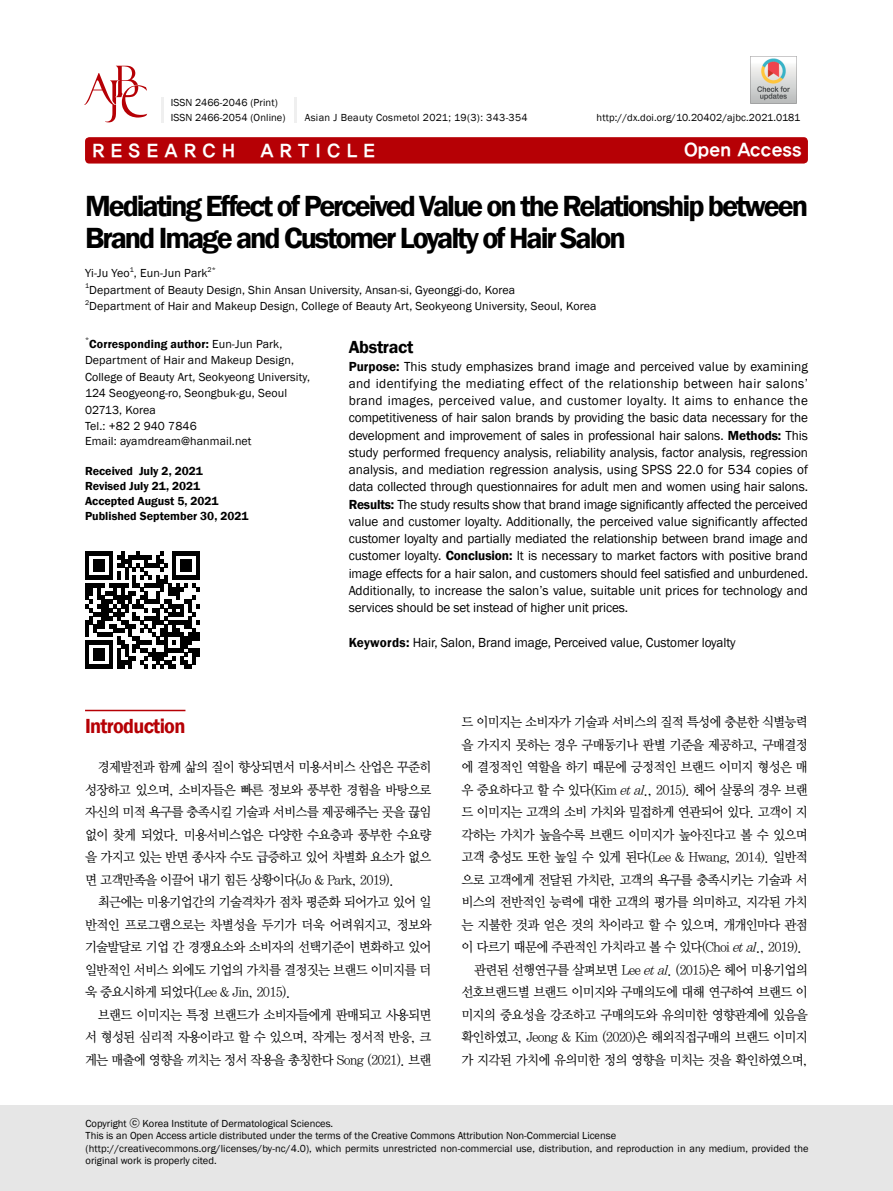
<style>
.page{position:relative;width:893px;height:1191px;background:#fff}
.page>*{position:absolute;margin:0;border:0;box-sizing:border-box;transform-origin:0 0}
.t1{font:600 30px/31.5px "Franklin Gothic";letter-spacing:-.07em;color:#000}
.t2{font:600 21px "Franklin Gothic";letter-spacing:-.035em;color:#b60005;scale:.96 1}
.t3{font:18px "YDIYGO350";color:#fff}
.t4{font:600 18px "Franklin Gothic";letter-spacing:-.02em;color:#000}
.t5{font:13.5px/17.2px "Franklin Gothic";letter-spacing:-.01em;color:#000;text-align:justify}
.t6{font:13.5px/22.5px "YDIY Mj O330";letter-spacing:-.06em;color:#000;text-align:justify;scale:.95 1}
.t7{font:12px/16.5px "Franklin Gothic";letter-spacing:.01em;color:#000}
.t8{font:600 12px/15px "Franklin Gothic";color:#000}
.t9{font:10.5px/12.6px "Franklin Gothic";letter-spacing:.005em;color:#000}
.t10{font:10.5px "Franklin Gothic";letter-spacing:.03em;color:#000}
.t11{font:7.05px "Franklin Gothic";color:#000}
.s1{font-weight:600}
.s2{font-style:italic}
.s3{font-family:"YDIYGO330"}
</style>
<div class="page">
<div style="left:85px;top:137px;width:723px;height:26px;background:#b60005;border-radius:4px"></div>
<hr style="left:85px;top:709px;width:100px;height:2px;background:#b60005">
<div style="left:0;top:1106px;width:893px;height:85px;background:#e6e6e6"></div>
<svg style="left:84px;top:66px;width:63px;height:56px"></svg>
<hr style="left:294px;top:97px;width:3px;height:25px;background:#efefef">
<hr style="left:161px;top:97px;width:3px;height:25px;background:#efefef">
<svg style="left:85px;top:551px;width:115px;height:118px"></svg>
<img style="left:750px;top:56px;width:47px;height:47px">
<p class="t9" style="left:171px;top:95px;width:116px;line-height:15px">ISSN 2466-2046 (Print)<br>ISSN 2466-2054 (Online)</p>
<p class="t10" style="left:305px;top:111px;width:224px">Asian J Beauty Cosmetol 2021; 19(3): 343-354</p>
<p class="t9" style="left:597px;top:111px;width:205px">http://dx.doi.org/10.20402/ajbc.2021.0181</p>
<h3 class="t3" style="left:92px;top:141px;width:144px">R E S E A R C H</h3>
<h3 class="t3" style="left:260px;top:141px;width:116px">A R T I C L E</h3>
<h3 class="t3" style="left:684px;top:140px;width:119px">Open Access</h3>
<h1 class="t1" style="left:85px;top:191px;width:725px">Mediating Effect of Perceived Value on the Relationship between<br>Brand Image and Customer Loyalty of Hair Salon</h1>
<p class="t7" style="left:85px;top:265px;width:124px">Yi-Ju Yeo , Eun-Jun Park</p>
<p class="t11" style="left:130px;top:265px;width:6px">1</p>
<p class="t11" style="left:208px;top:265px;width:10px">2*</p>
<p class="t11" style="left:85px;top:281px;width:6px">1</p>
<p class="t7" style="left:89px;top:282px;width:427px">Department of Beauty Design, Shin Ansan University, Ansan-si, Gyeonggi-do, Korea</p>
<p class="t11" style="left:85px;top:298px;width:6px">2</p>
<p class="t7" style="left:89px;top:298px;width:509px">Department of Hair and Makeup Design, College of Beauty Art, Seokyeong University, Seoul, Korea</p>
<p class="t11" style="left:85px;top:335px;width:6px">*</p>
<p class="t7" style="left:85px;top:336px;width:227px;text-indent:4px"><span class="s1">Corresponding author:</span> Eun-Jun Park,<br>Department of Hair and Makeup Design,<br>College of Beauty Art, Seokyeong University,<br>124 Seogyeong-ro, Seongbuk-gu, Seoul<br>02713, Korea<br>Tel.: +82 2 940 7846</p>
<p class="t7" style="left:85px;top:433px;width:168px">Email: ayamdream@hanmail.net</p>
<p class="t8" style="left:85px;top:464px;width:165px">Received July 2, 2021<br>Revised July 21, 2021<br>Accepted August 5, 2021<br>Published September 30, 2021</p>
<h3 class="t4" style="left:349px;top:336px;width:66px">Abstract</h3>
<p class="t5" style="left:349px;top:358px;width:461px"><span class="s1">Purpose:</span> This study emphasizes brand image and perceived value by examining and identifying the mediating effect of the relationship between hair salons’ brand images, perceived value, and customer loyalty. It aims to enhance the competitiveness of hair salon brands by providing the basic data necessary for the development and improvement of sales in professional hair salons. <span class="s1">Methods:</span> This study performed frequency analysis, reliability analysis, factor analysis, regression analysis, and mediation regression analysis, using SPSS 22.0 for 534 copies of data collected through questionnaires for adult men and women using hair salons.<br><span class="s1">Results:</span> The study results show that brand image significantly affected the perceived value and customer loyalty. Additionally, the perceived value significantly affected customer loyalty and partially mediated the relationship between brand image and customer loyalty. <span class="s1">Conclusion:</span> It is necessary to market factors with positive brand image effects for a hair salon, and customers should feel satisfied and unburdened.<br>Additionally, to increase the salon’s value, suitable unit prices for technology and services should be set instead of higher unit prices.</p>
<p class="t5" style="left:349px;top:634px;width:389px"><span class="s1">Keywords:</span> Hair, Salon, Brand image, Perceived value, Customer loyalty</p>
<h2 class="t2" style="left:85px;top:713px;width:106px">Introduction</h2>
<p class="t6" style="left:85px;top:756px;width:366px;text-indent:13px">경제발전과 함께 삶의 질이 향상되면서 미용서비스 산업은 꾸준히 성장하고 있으며, 소비자들은 빠른 정보와 풍부한 경험을 바탕으로 자신의 미적 욕구를 충족시킬 기술과 서비스를 제공해주는 곳을 끊임 없이 찾게 되었다. 미용서비스업은 다양한 수요층과 풍부한 수요량 을 가지고 있는 반면 종사자 수도 급증하고 있어 차별화 요소가 없으 면 고객만족을 이끌어 내기 힘든 상황이다(Jo &amp; Park, 2019).</p>
<p class="t6" style="left:85px;top:891px;width:366px;text-indent:13px">최근에는 미용기업간의 기술격차가 점차 평준화 되어가고 있어 일 반적인 프로그램으로는 차별성을 두기가 더욱 어려워지고, 정보와 기술발달로 기업 간 경쟁요소와 소비자의 선택기준이 변화하고 있어 일반적인 서비스 외에도 기업의 가치를 결정짓는 브랜드 이미지를 더 욱 중요시하게 되었다(Lee &amp; Jin, 2015).</p>
<p class="t6" style="left:85px;top:1004px;width:366px;text-indent:13px">브랜드 이미지는 특정 브랜드가 소비자들에게 판매되고 사용되면 서 형성된 심리적 자용이라고 할 수 있으며, 작게는 정서적 반응, 크 게는 매출에 영향을 끼치는 정서 작용을 총칭한다 Song (2021). 브랜</p>
<p class="t6" style="left:461px;top:711px;width:366px">드 이미지는 소비자가 기술과 서비스의 질적 특성에 충분한 식별능력</p>
<p class="t6" style="left:461px;top:734px;width:366px">을 가지지 못하는 경우 구매동기나 판별 기준을 제공하고, 구매결정</p>
<p class="t6" style="left:461px;top:756px;width:366px">에 결정적인 역할을 하기 때문에 긍정적인 브랜드 이미지 형성은 매</p>
<p class="t6" style="left:461px;top:779px;width:366px">우 중요하다고 할 수 있다(Kim <span class="s2">etal</span>., 2015). 헤어 살롱의 경우 브랜</p>
<p class="t6" style="left:461px;top:801px;width:366px">드 이미지는 고객의 소비 가치와 밀접하게 연관되어 있다. 고객이 지</p>
<p class="t6" style="left:461px;top:824px;width:366px">각하는 가치가 높을수록 브랜드 이미지가 높아진다고 볼 수 있으며</p>
<p class="t6" style="left:461px;top:846px;width:366px">고객 충성도 또한 높일 수 있게 된다(Lee &amp; Hwang, 2014). 일반적</p>
<p class="t6" style="left:461px;top:869px;width:366px">으로 고객에게 전달된 가치란, 고객의 욕구를 충족시키는 기술과 서</p>
<p class="t6" style="left:461px;top:891px;width:366px">비스의 전반적인 능력에 대한 고객의 평가를 의미하고, 지각된 가치</p>
<p class="t6" style="left:461px;top:914px;width:366px">는 지불한 것과 얻은 것의 차이라고 할 수 있으며, 개개인마다 관점</p>
<p class="t6" style="left:461px;top:936px;width:360px">이 다르기 때문에 주관적인 가치라고 볼 수 있다(Choi <span class="s2">etal</span>., 2019).</p>
<p class="t6" style="left:474px;top:959px;width:353px">관련된 선행연구를 살펴보면 Lee <span class="s2">etal</span>. (2015)은 헤어 미용기업의</p>
<p class="t6" style="left:461px;top:981px;width:366px">선호브랜드별 브랜드 이미지와 구매의도에 대해 연구하여 브랜드 이</p>
<p class="t6" style="left:461px;top:1004px;width:366px">미지의 중요성을 강조하고 구매의도와 유의미한 영향관계에 있음을</p>
<p class="t6" style="left:461px;top:1026px;width:366px">확인하였고, Jeong &amp; Kim (2020)은 해외직접구매의 브랜드 이미지</p>
<p class="t6" style="left:461px;top:1049px;width:366px">가 지각된 가치에 유의미한 정의 영향을 미치는 것을 확인하였으며,</p>
<p class="t9" style="left:86px;top:1117px;width:724px">Copyright <span class="s3">ⓒ</span> Korea Institute of Dermatological Sciences.<br>This is an Open Access article distributed under the terms of the Creative Commons Attribution Non-Commercial License (http://creativecommons.org/licenses/by-nc/4.0), which permits unrestricted non-commercial use, distribution, and reproduction in any medium, provided the original work is properly cited.</p>
</div>
